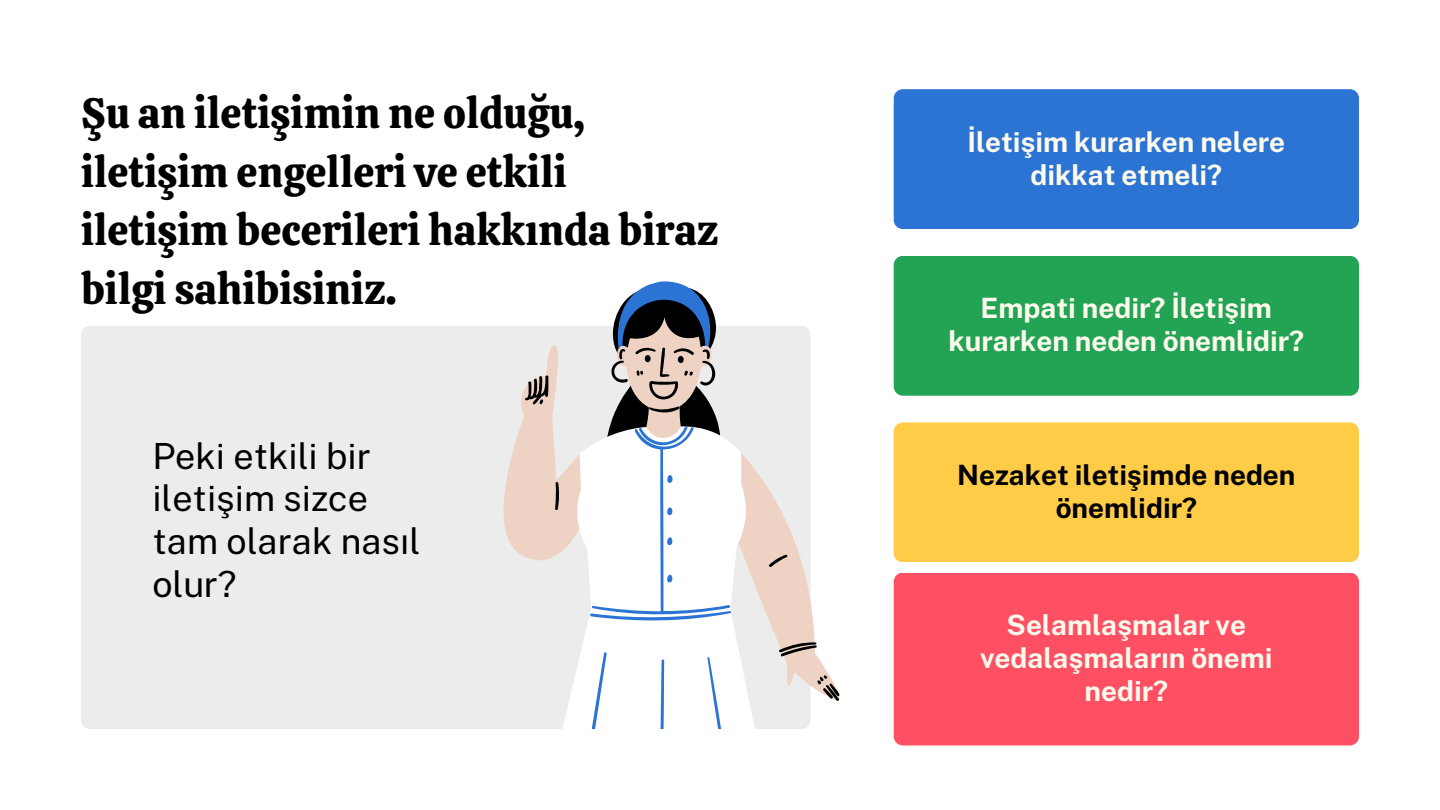
<style>
.page{position:relative;width:1440px;height:810px;background:#fff}
.page>*{position:absolute;margin:0;border:0;box-sizing:border-box;transform-origin:0 0}
.t1{font:42px/58.5px "Calistoga";color:#000}
.t2{font:36px/42.8px "Public Sans";color:#000}
.t3{font:700 28px/33px "Public Sans";color:#fdfaed;text-align:center}
.t4{font:700 28px/33px "Public Sans";color:#000;text-align:center}
</style>
<div class="page">
<div style="left:894px;top:89px;width:465px;height:140px;background:#2b74d4;border-radius:9px"></div>
<div style="left:894px;top:256px;width:465px;height:140px;background:#22a454;border-radius:9px"></div>
<div style="left:894px;top:422px;width:465px;height:140px;background:#ffcc47;border-radius:9px"></div>
<div style="left:894px;top:573px;width:465px;height:172px;background:#ff4f63;border-radius:9px"></div>
<div style="left:81px;top:326px;width:730px;height:403px;background:#edeced;border-radius:9px"></div>
<svg style="left:503px;top:388px;width:22px;height:167px;fill:#eed3c4"></svg>
<svg style="left:612px;top:286px;width:104px;height:61px;background:#50617a"></svg>
<svg style="left:525px;top:347px;width:315px;height:382px"></svg>
<svg style="left:524px;top:426px;width:263px;height:303px;fill:#fff"></svg>
<p class="t1" style="left:81px;top:85px;width:639px">Şu an iletişimin ne olduğu, iletişim engelleri ve etkili iletişim becerileri hakkında biraz bilgi sahibisiniz.</p>
<p class="t2" style="left:152px;top:434px;width:269px">Peki etki li bi r iletişim sizce tam olarak nasıl olur?</p>
<p class="t3" style="left:967px;top:125px;width:319px">İletişim kurarken nelere dikkat etmeli?</p>
<p class="t3" style="left:949px;top:292px;width:357px">Empati nedir? İletişim kurarken neden önemlidir?</p>
<p class="t4" style="left:957px;top:458px;width:340px">Nezaket iletişimde neden önemlidir?</p>
<p class="t3" style="left:980px;top:608px;width:290px">Selamlaşmalar ve vedalaşmaların önemi nedir?</p>
</div>
